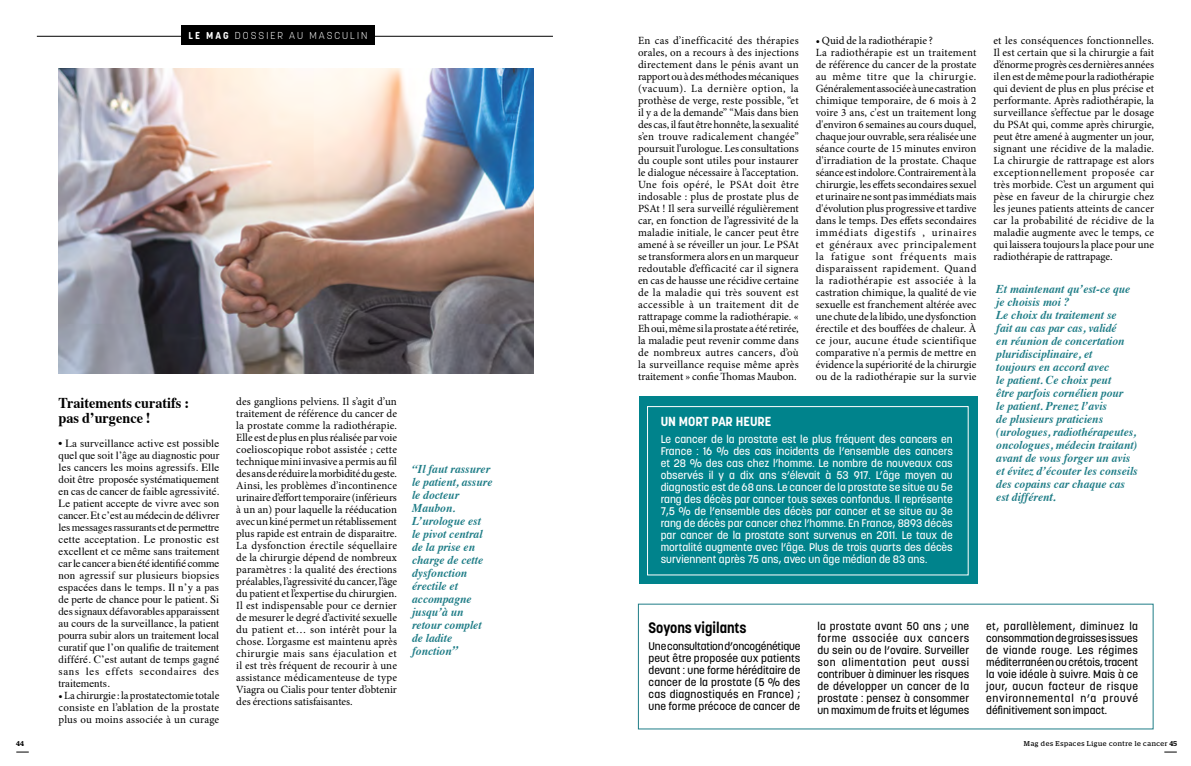
<style>
.page{position:relative;width:1191px;height:766px;background:#fff}
.page>*{position:absolute;margin:0;border:0;box-sizing:border-box;transform-origin:0 0}
.t1{font:700 15px/15px "Times";color:#000;scale:.95 1}
.t2{font:700 15px "Korolev";color:#000;scale:.95 1}
.t3{font:700 13px "Korolev";color:#fff}
.t4{font:italic 700 12px/13px "Times";color:#1f7d87;scale:.96 1}
.t5{font:11px/12px "Minion Pro";letter-spacing:.005em;color:#000;text-align:justify}
.t6{font:11px/12px "Times";letter-spacing:.06em;color:#000;text-align:justify}
.t7{font:500 11px/12px "Korolev";letter-spacing:.01em;color:#000;text-align:justify}
.t8{font:500 11px/12px "Korolev";color:#fff;text-align:justify}
.t9{font:300 10px "Korolev Rounded";letter-spacing:.2em;color:#fff}
.t10{font:7px "Stag";letter-spacing:.085em;color:#000}
.t11{font:500 7px "Stag";color:#000}
.s1{font-weight:700}
.s2{font-size:13px}
.s3{font-weight:500}
</style>
<div class="page">
<svg style="left:16px;top:751px;width:13px;height:1px"></svg>
<svg style="left:1164px;top:751px;width:12px;height:1px"></svg>
<hr style="left:37px;top:36px;width:516px;height:1px;background:#000">
<img style="left:59px;top:68px;width:474px;height:305px">
<div style="left:181px;top:25px;width:194px;height:20px;background:#000"></div>
<div style="left:639px;top:396px;width:338px;height:188px;background:#00838c"></div>
<div style="left:647px;top:406px;width:321px;height:169px;border:1px solid #fff"></div>
<p class="t9" style="left:188px;top:29px;width:180px"><span class="s1">LE MAG</span> DOSSIER AU MASCULIN</p>
<h1 class="t1" style="left:59px;top:393px;width:139px">Traitements curatifs : pas d’urgence !</h1>
<p class="t6" style="left:59px;top:436px;width:162px">• La surveillance active est possible quel que soit l’âge au diagnostic pour les cancers les moins agressifs. Elle doit être proposée systématiquement en cas de cancer de faible agressivité.<br>Le patient accepte de vivre avec son cancer. Et c’est au médecin de délivrer les messages rassurants et de permettre cette acceptation. Le pronostic est excellent et ce même sans traitement car le cancer a bien été identifié comme non agressif sur plusieurs biopsies espacées dans le temps. Il n’y a pas de perte de chance pour le patient. Si des signaux défavorables apparaissent au cours de la surveillance, la patient pourra subir alors un traitement local curatif que l’on qualifie de traitement différé. C’est autant de temps gagné sans les effets secondaires des traitements.</p>
<p class="t5" style="left:59px;top:689px;width:162px">• La chirurgie : la prostatectomie totale consiste en l’ablation de la prostate plus ou moins associée à un curage</p>
<p class="t5" style="left:236px;top:395px;width:162px">des ganglions pelviens. Il s’agit d’un traitement de référence du cancer de la prostate comme la radiothérapie.<br>Elle est de plus en plus réalisée par voie coelioscopique robot assistée ; cette technique mini invasive a permis au fil des ans de réduire la morbidité du geste.<br>Ainsi, les problèmes d’incontinence urinaire d’effort temporaire (inférieurs à un an) pour laquelle la rééducation avec un kiné permet un rétablissement plus rapide est entrain de disparaitre.<br>La dysfonction érectile séquellaire de la chirurgie dépend de nombreux paramètres : la qualité des érections préalables, l’agressivité du cancer, l’âge du patient et l’expertise du chirurgien.<br>Il est indispensable pour ce dernier de mesurer le degré d’activité sexuelle du patient et… son intérêt pour la chose. L’orgasme est maintenu après chirurgie mais sans éjaculation et il est très fréquent de recourir à une assistance médicamenteuse de type Viagra ou Cialis pour tenter d’obtenir des érections satisfaisantes.</p>
<p class="t4" style="left:412px;top:461px;width:85px">“Il faut rassurer le patient, assure le docteur<br>Maubon.<br>L’urologue est<br>le pivot central de la prise en charge de cette dysfonction érectile et accompagne jusqu’à un retour complet de ladite fonction<span class="s2">”</span></p>
<p class="t5" style="left:638px;top:35px;width:162px">En cas d’inefficacité des thérapies orales, on a recours à des injections directement dans le pénis avant un rapport ou à des méthodes mécaniques (vacuum). La dernière option, la prothèse de verge, reste possible, “et il y a de la demande” “Mais dans bien des cas, il faut être honnête, la sexualité s’en trouve radicalement changée” poursuit l’urologue. Les consultations du couple sont utiles pour instaurer le dialogue nécessaire à l’acceptation.<br>Une fois opéré, le PSAt doit être indosable : plus de prostate plus de PSAt ! Il sera surveillé régulièrement car, en fonction de l’agressivité de la maladie initiale, le cancer peut être amené à se réveiller un jour. Le PSAt se transformera alors en un marqueur redoutable d’efficacité car il signera en cas de hausse une récidive certaine de la maladie qui très souvent est accessible à un traitement dit de rattrapage comme la radiothérapie. « Eh oui, même si la prostate a été retirée, la maladie peut revenir comme dans de nombreux autres cancers, d’où la surveillance requise même après traitement » confie Thomas Maubon.</p>
<p class="t5" style="left:815px;top:35px;width:162px;text-align:left">• Quid de la radiothérapie ?<br>La radiothérapie est un traitement de référence du cancer de la prostate au même titre que la chirurgie.<br>Généralement associée à une castration chimique temporaire, de 6 mois à 2 voire 3 ans, c'est un traitement long d'environ 6 semaines au cours duquel, chaque jour ouvrable, sera réalisée une séance courte de 15 minutes environ d'irradiation de la prostate. Chaque séance est indolore. Contrairement à la chirurgie, les effets secondaires sexuel et urinaire ne sont pas immédiats mais d'évolution plus progressive et tardive dans le temps. Des effets secondaires immédiats digestifs , urinaires et généraux avec principalement la fatigue sont fréquents mais disparaissent rapidement. Quand la radiothérapie est associée à la castration chimique, la qualité de vie sexuelle est franchement altérée avec une chute de la libido, une dysfonction érectile et des bouffées de chaleur. À ce jour, aucune étude scientifique comparative n'a permis de mettre en évidence la supériorité de la chirurgie ou de la radiothérapie sur la survie</p>
<p class="t5" style="left:993px;top:35px;width:162px">et les conséquences fonctionnelles.<br>Il est certain que si la chirurgie a fait d’énorme progrès ces dernières années il en est de même pour la radiothérapie qui devient de plus en plus précise et performante. Après radiothérapie, la surveillance s’effectue par le dosage du PSAt qui, comme après chirurgie, peut être amené à augmenter un jour, signant une récidive de la maladie.<br>La chirurgie de rattrapage est alors exceptionnellement proposée car très morbide. C’est un argument qui pèse en faveur de la chirurgie chez les jeunes patients atteints de cancer car la probabilité de récidive de la maladie augmente avec le temps, ce qui laissera toujours la place pour une radiothérapie de rattrapage.</p>
<p class="t4" style="left:996px;top:281px;width:149px">Et maintenant qu’est-ce que je choisis moi ?<br>Le choix du traitement se<br>fait au cas par cas, validé<br>en réunion de concertation pluridisciplinaire, et<br>toujours en accord avec<br>le patient. Ce choix peut<br>être parfois cornélien pour<br>le patient. Prenez l’avis<br>de plusieurs praticiens (urologues, radiothérapeutes, oncologues, médecin traitant) avant de vous forger un avis et évitez d’écouter les conseils des copains car chaque cas est différen<span class="s2">t.</span></p>
<p class="t3" style="left:660px;top:413px;width:112px">UN MORT PAR HEURE</p>
<p class="t8" style="left:660px;top:433px;width:293px">Le cancer de la prostate est le plus fréquent des cancers en France : 16 % des cas incidents de l’ensemble des cancers et 28 % des cas chez l’homme. Le nombre de nouveaux cas observés il y a dix ans s’élevait à 53 917. L’âge moyen au diagnostic est de 68 ans. Le cancer de la prostate se situe au 5e rang des décès par cancer tous sexes confondus. Il représente 7,5 % de l’ensemble des décès par cancer et se situe au 3e rang de décès par cancer chez l’homme. En France, 8893 décès par cancer de la prostate sont survenus en 2011. Le taux de mortalité augmente avec l’âge. Plus de trois quarts des décès surviennent après 75 ans, avec un âge médian de 83 ans.</p>
<h1 class="t2" style="left:648px;top:618px;width:105px">Soyons vigilants</h1>
<p class="t7" style="left:648px;top:639px;width:153px">Une consultation d’oncogénétique peut être proposée aux patients devant : une forme héréditaire de cancer de la prostate (5 % des cas diagnostiqués en France) ; une forme précoce de cancer de</p>
<p class="t7" style="left:817px;top:619px;width:153px">la prostate avant 50 ans ; une forme associée aux cancers du sein ou de l’ovaire. Surveiller son alimentation peut aussi contribuer à diminuer les risques de développer un cancer de la prostate : pensez à consommer un maximum de fruits et légumes</p>
<p class="t7" style="left:986px;top:619px;width:153px">et, parallèlement, diminuez la consommation de graisses issues de viande rouge. Les régimes méditerranéen ou crétois, tracent la voie idéale à suivre. Mais à ce jour, aucun facteur de risque environnemental n’a prouvé définitivement son impact.</p>
<p class="t11" style="left:16px;top:738px;width:9px">44</p>
<p class="t10" style="left:1024px;top:738px;width:154px">Mag des Espaces Ligue contre le cancer <span class="s3">45</span></p>
</div>
